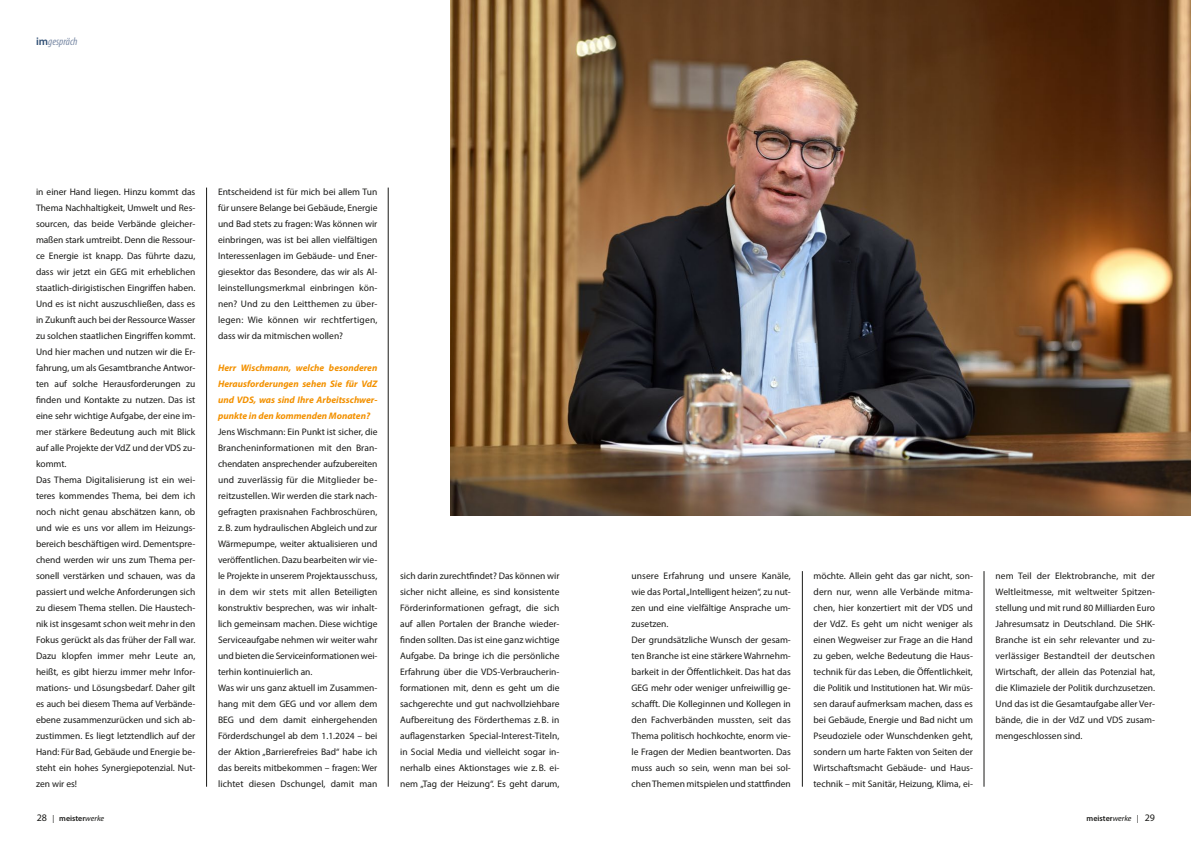
<style>
.page{position:relative;width:1191px;height:842px;background:#fff}
.page>*{position:absolute;margin:0;border:0;box-sizing:border-box;transform-origin:0 0}
.t1{font:italic condensed 11px "Myriad Pro";color:#7b8ba6}
.Fließtext{font:9.5px/16px "Myriad Pro";color:#1a1a18;text-align:justify}
.Fließtext-2{font:italic 700 9.5px/16px "Myriad Pro";color:#f39100;text-align:justify}
.t2{font:600 8px "Myriad Pro";color:#1a1a18}
.s1{font-weight:600;font-style:normal;font-stretch:normal;color:#315075}
.s2{font-weight:400;font-size:10px}
.s3{font-weight:400}
.s4{font-weight:400;font-style:italic}
</style>
<div class="page">
<img style="left:450px;top:0;width:741px;height:516px">
<hr style="left:388px;top:188px;width:1px;height:599px;background:#1a1a18">
<hr style="left:206px;top:188px;width:1px;height:599px;background:#1a1a18">
<hr style="left:983px;top:571px;width:1px;height:216px;background:#1a1a18">
<hr style="left:802px;top:571px;width:1px;height:216px;background:#1a1a18">
<p class="t1" style="left:36px;top:35px;width:43px"><span class="s1">im</span>gespräch</p>
<p class="Fließtext" style="left:36px;top:183px;width:161px">in einer Hand liegen. Hinzu kommt das Thema Nachhaltigkeit, Umwelt und Res&shy;sourcen, das beide Verbände gleicher&shy;maßen stark umtreibt. Denn die Ressour&shy;ce Energie ist knapp. Das führte dazu, dass wir jetzt ein GEG mit erheblichen staatlich-dirigistischen Eingriffen haben.<br>Und es ist nicht auszuschließen, dass es in Zukunft auch bei der Ressource Wasser zu solchen staatlichen Eingriffen kommt.<br>Und hier machen und nutzen wir die Er&shy;fahrung, um als Gesamtbranche Antwor&shy;ten auf solche Herausforderungen zu finden und Kontakte zu nutzen. Das ist eine sehr wichtige Aufgabe, der eine im&shy;mer stärkere Bedeutung auch mit Blick auf alle Projekte der VdZ und der VDS zu&shy;kommt.</p>
<p class="Fließtext" style="left:36px;top:471px;width:161px">Das Thema Digitalisierung ist ein wei&shy;teres kommendes Thema, bei dem ich noch nicht genau abschätzen kann, ob und wie es uns vor allem im Heizungs&shy;bereich beschäftigen wird. Dementspre&shy;chend werden wir uns zum Thema per&shy;sonell verstärken und schauen, was da passiert und welche Anforderungen sich zu diesem Thema stellen. Die Haustech&shy;nik ist insgesamt schon weit mehr in den Fokus gerückt als das früher der Fall war.<br>Dazu klopfen immer mehr Leute an, heißt, es gibt hierzu immer mehr Infor&shy;mations- und Lösungsbedarf. Daher gilt es auch bei diesem Thema auf Verbände&shy;ebene zusammenzurücken und sich ab&shy;zustimmen. Es liegt letztendlich auf der Hand: Für Bad, Gebäude und Energie be&shy;steht ein hohes Synergiepotenzial. Nut&shy;zen wir es!</p>
<p class="Fließtext" style="left:218px;top:183px;width:161px">Entscheidend ist für mich bei allem Tun für unsere Belange bei Gebäude, Energie und Bad stets zu fragen: Was können wir einbringen, was ist bei allen vielfältigen Interessenlagen im Gebäude- und Ener&shy;giesektor das Besondere, das wir als Al&shy;leinstellungsmerkmal einbringen kön&shy;nen? Und zu den Leitthemen zu über&shy;legen: Wie können wir rechtfertigen, dass wir da mitmischen wollen?</p>
<p class="Fließtext-2" style="left:218px;top:359px;width:161px">Herr Wischmann, welche besonderen Herausforderungen sehen Sie für VdZ und VDS, was sind Ihre Arbeitsschwer&shy;punkte in den kommenden Monaten?</p>
<p class="Fließtext" style="left:218px;top:423px;width:161px">Jens Wischmann: Ein Punkt ist sicher, die Brancheninformationen mit den Bran&shy;chendaten ansprechender aufzubereiten und zuverlässig für die Mitglieder be&shy;reitzustellen. Wir werden die stark nach&shy;gefragten praxisnahen Fachbroschüren, z. B. zum hydraulischen Abgleich und zur Wärmepumpe, weiter aktualisieren und veröffentlichen. Dazu bearbeiten wir vie&shy;le Projekte in unserem Projektausschuss, in dem wir stets mit allen Beteiligten konstruktiv besprechen, was wir inhalt&shy;lich gemeinsam machen. Diese wichtige Serviceaufgabe nehmen wir weiter wahr und bieten die Serviceinformationen wei&shy;terhin kontinuierlich an.</p>
<p class="Fließtext" style="left:218px;top:679px;width:161px">Was wir uns ganz aktuell im Zusammen&shy;hang mit dem GEG und vor allem dem BEG und dem damit einhergehenden Förderdschungel ab dem 1.1.2024 – bei der Aktion „Barrierefreies Bad“ habe ich das bereits mitbekommen – fragen: Wer lichtet diesen Dschungel, damit man</p>
<p class="Fließtext" style="left:400px;top:567px;width:161px">sich darin zurechtfindet? Das können wir sicher nicht alleine, es sind konsistente Förderinformationen gefragt, die sich auf allen Portalen der Branche wieder&shy;finden sollten. Das ist eine ganz wichtige Aufgabe. Da bringe ich die persönliche Erfahrung über die VDS-Verbraucherin&shy;formationen mit, denn es geht um die sachgerechte und gut nachvollziehbare Aufbereitung des Förderthemas z. B. in auflagenstarken Special-Interest-Titeln, in Social Media und vielleicht sogar in&shy;nerhalb eines Aktionstages wie z. B. ei&shy;nem „Tag der Heizung“. Es geht darum,</p>
<p class="Fließtext" style="left:631px;top:567px;width:161px">unsere Erfahrung und unsere Kanäle, wie das Portal „Intelligent heizen“, zu nut&shy;zen und eine vielfältige Ansprache um&shy;zusetzen.</p>
<p class="Fließtext" style="left:631px;top:631px;width:161px">Der grundsätzliche Wunsch der gesam&shy;ten Branche ist eine stärkere Wahrnehm&shy;barkeit in der Öffentlichkeit. Das hat das GEG mehr oder weniger unfreiwillig ge&shy;schafft. Die Kolleginnen und Kollegen in den Fachverbänden mussten, seit das Thema politisch hochkochte, enorm vie&shy;le Fragen der Medien beantworten. Das muss auch so sein, wenn man bei sol&shy;chen Themen mitspielen und stattfinden</p>
<p class="Fließtext" style="left:813px;top:567px;width:161px">möchte. Allein geht das gar nicht, son&shy;dern nur, wenn alle Verbände mitma&shy;chen, hier konzertiert mit der VDS und der VdZ. Es geht um nicht weniger als einen Wegweiser zur Frage an die Hand zu geben, welche Bedeutung die Haus&shy;technik für das Leben, die Öffentlichkeit, die Politik und Institutionen hat. Wir müs&shy;sen darauf aufmerksam machen, dass es bei Gebäude, Energie und Bad nicht um Pseudoziele oder Wunschdenken geht, sondern um harte Fakten von Seiten der Wirtschaftsmacht Gebäude- und Haus&shy;technik – mit Sanitär, Heizung, Klima, ei-</p>
<p class="Fließtext" style="left:995px;top:567px;width:161px">nem Teil der Elektrobranche, mit der Weltleitmesse, mit weltweiter Spitzen&shy;stellung und mit rund 80 Milliarden Euro Jahresumsatz in Deutschland. Die SHK-Branche ist ein sehr relevanter und zu&shy;verlässiger Bestandteil der deutschen Wirtschaft, der allein das Potenzial hat, die Klimaziele der Politik durchzusetzen.<br>Und das ist die Gesamtaufgabe aller Ver&shy;bände, die in der VdZ und VDS zusam&shy;mengeschlossen sind.</p>
<p class="t2" style="left:37px;top:813px;width:69px"><span class="s2">28</span> <span class="s3">|</span> meister<span class="s4">werke</span></p>
<p class="t2" style="left:1086px;top:813px;width:70px">meister<span class="s4">werke</span> <span class="s3">|</span> <span class="s2">29</span></p>
</div>
